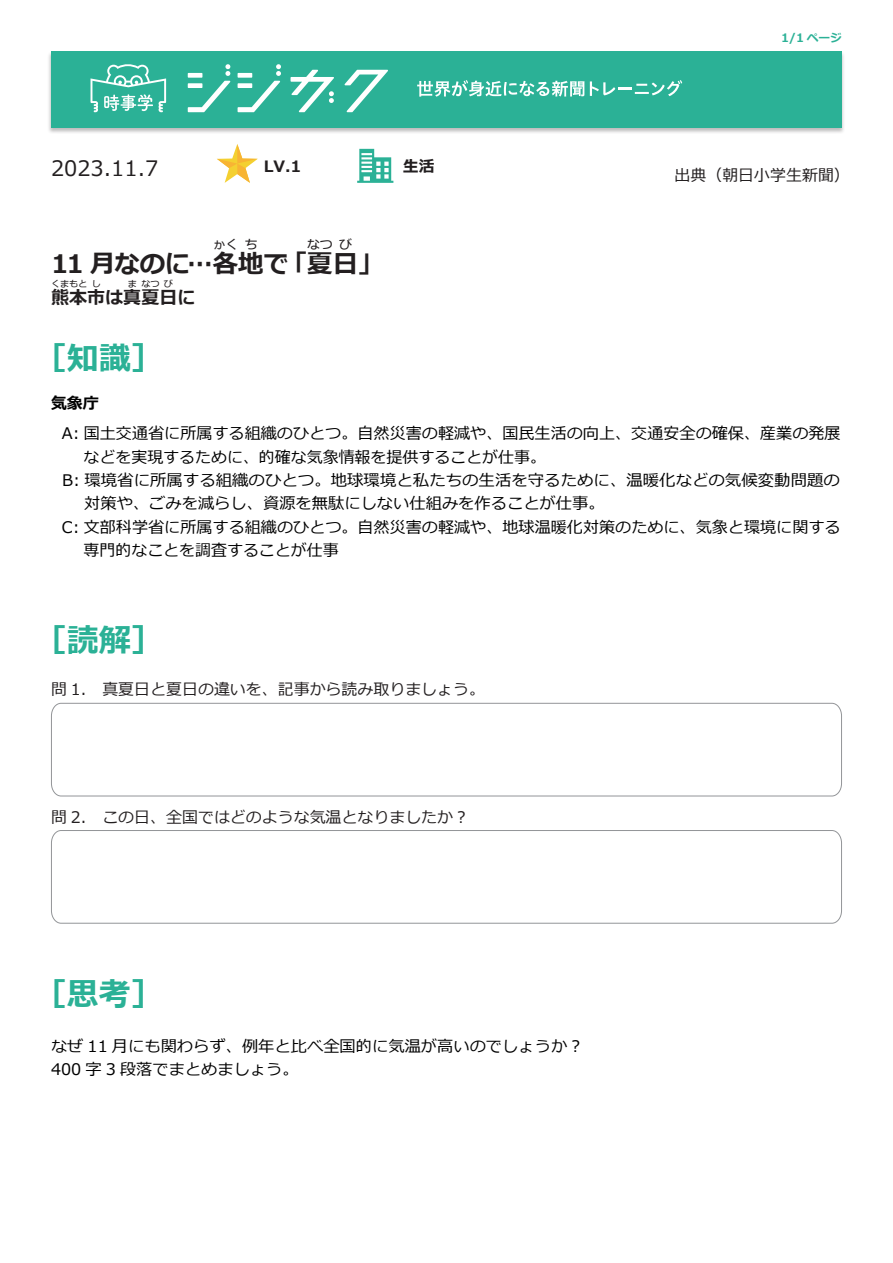
<style>
.page{position:relative;width:893px;height:1263px;background:#fff}
.page>*{position:absolute;margin:0;border:0;box-sizing:border-box;transform-origin:0 0}
.t1{font:700 31.95px "Meiryo";color:#2bb196}
.t2{font:700 25.5px "Meiryo";letter-spacing:-.005em;color:#231f20}
.t3{font:21.3px "Meiryo";color:#231f20}
.t4{font:700 18px "Meiryo";color:#231f20}
.t5{font:15.9px "Meiryo";color:#000}
.t6{font:15.9px "Meiryo";color:#231f20}
.t7{font:700 15.9px "Meiryo";color:#000}
.t8{font:700 15.6px "Meiryo";color:#231f20}
.t9{font:700 12.75px "Meiryo";color:#231f20}
.t10{font:700 11.7px "Meiryo";color:#2bb196}
.t11{font:700 9px "Meiryo";color:#231f20}
</style>
<div class="page">
<svg style="left:51px;top:702px;width:791px;height:95px"></svg>
<svg style="left:51px;top:830px;width:791px;height:94px"></svg>
<svg style="left:357px;top:149px;width:36px;height:34px"></svg>
<svg style="left:217px;top:144px;width:41px;height:39px"></svg>
<div style="left:47px;top:51px;width:799px;height:83px;background:#231f20;opacity:.3"></div>
<div style="left:51px;top:51px;width:791px;height:77px;background:#2bb196"></div>
<svg style="left:188px;top:64px;width:43px;height:48px"></svg>
<div style="left:188px;top:83px;width:14px;height:5px;background:#fff"></div>
<svg style="left:238px;top:64px;width:43px;height:48px"></svg>
<div style="left:238px;top:83px;width:14px;height:5px;background:#fff"></div>
<div style="left:238px;top:73px;width:14px;height:5px;background:#fff"></div>
<svg style="left:291px;top:70px;width:43px;height:42px"></svg>
<svg style="left:344px;top:70px;width:44px;height:42px"></svg>
<svg style="left:91px;top:64px;width:75px;height:48px"></svg>
<svg style="left:417px;top:80px;width:167px;height:17px"></svg>
<svg style="left:590px;top:81px;width:25px;height:15px"></svg>
<hr style="left:618px;top:87px;width:14px;height:3px;background:#fff">
<svg style="left:635px;top:80px;width:47px;height:16px"></svg>
<p class="t3" style="left:51px;top:153px;width:109px">2023.11.7</p>
<p class="t8" style="left:264px;top:155px;width:39px">LV.1</p>
<p class="t9" style="left:213px;top:236px;width:27px">かく</p>
<p class="t9" style="left:245px;top:236px;width:14px">ち</p>
<p class="t2" style="left:51px;top:246px;width:240px">11 月なのに…各地で</p>
<p class="t11" style="left:51px;top:277px;width:38px">くまもと</p>
<p class="t11" style="left:92px;top:277px;width:11px">し</p>
<p class="t11" style="left:128px;top:277px;width:11px">ま</p>
<p class="t11" style="left:141px;top:277px;width:20px">なつ</p>
<p class="t11" style="left:164px;top:277px;width:11px">び</p>
<p class="t4" style="left:51px;top:285px;width:146px">熊本市は真夏日に</p>
<p class="t9" style="left:307px;top:236px;width:27px">なつ</p>
<p class="t9" style="left:339px;top:236px;width:14px">び</p>
<p class="t2" style="left:282px;top:246px;width:104px">「夏日「</p>
<p class="t1" style="left:35px;top:336px;width:129px">［知識[</p>
<p class="t8" style="left:403px;top:156px;width:33px">生活</p>
<p class="t10" style="left:781px;top:30px;width:62px">1/1 ページ</p>
<p class="t6" style="left:674px;top:164px;width:177px">出典（朝日小学生新聞(</p>
<p class="t7" style="left:51px;top:392px;width:49px">気象庁</p>
<p class="t5" style="left:62px;top:422px;width:780px">A: 国土交通省に所属する組織のひとつ。自然災害の軽減や、国民生活の向上、交通安全の確保、産業の発展</p>
<p class="t5" style="left:84px;top:446px;width:464px">などを実現するために、的確な気象情報を提供することが仕事。</p>
<p class="t5" style="left:62px;top:469px;width:779px">B: 環境省に所属する組織のひとつ。地球環境と私たちの生活を守るために、温暖化などの気候変動問題の</p>
<p class="t5" style="left:84px;top:492px;width:522px">対策や、ごみを減らし、資源を無駄にしない仕組みを作ることが仕事。</p>
<p class="t5" style="left:62px;top:516px;width:780px">C: 文部科学省に所属する組織のひとつ。自然災害の軽減や、地球温暖化対策のために、気象と環境に関する</p>
<p class="t5" style="left:84px;top:539px;width:257px">専門的なことを調査することが仕事</p>
<p class="t1" style="left:35px;top:618px;width:129px">［読解[</p>
<p class="t6" style="left:51px;top:678px;width:436px">問 1.　真夏日と夏日の違いを、記事から読み取りましょう。</p>
<p class="t6" style="left:51px;top:806px;width:416px">問 2.　この日、全国ではどのような気温となりましたか ?</p>
<p class="t1" style="left:35px;top:972px;width:129px">［思考[</p>
<p class="t5" style="left:51px;top:1035px;width:530px">なぜ 11 月にも関わらず、例年と比べ全国的に気温が高いのでしょうか ?</p>
<p class="t5" style="left:51px;top:1058px;width:249px">400 字 3 段落でまとめましょう。</p>
</div>
